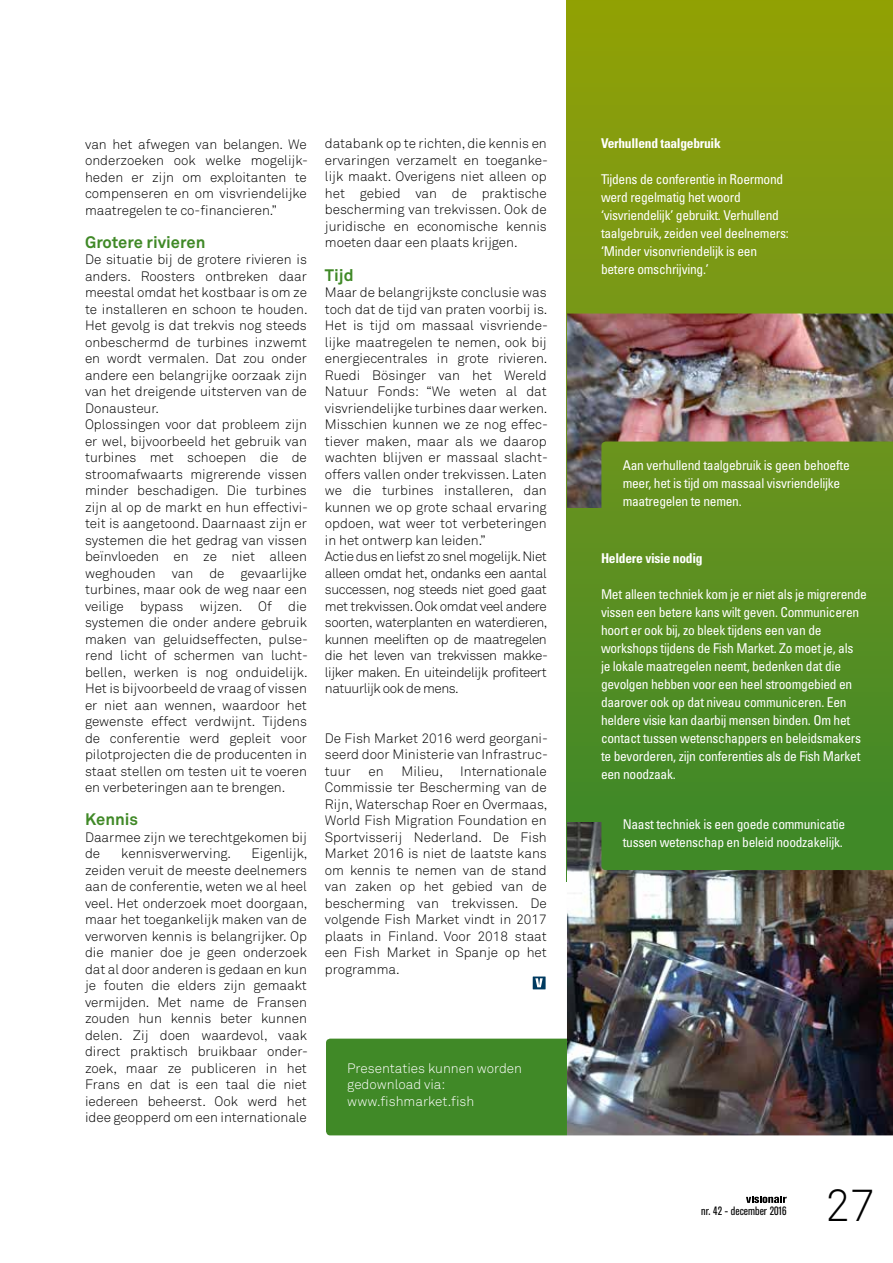
<style>
.page{position:relative;width:893px;height:1263px;background:#fff}
.page>*{position:absolute;margin:0;border:0;box-sizing:border-box;transform-origin:0 0}
.t1{font:300 45px "Akkurat";color:#000}
.t2{font:700 16.5px "Akkurat";color:#408927}
.t3{font:300 13.5px/16.5px "Akkurat";color:#000;text-align:justify}
.t4{font:condensed 13.5px/18px "Univers";letter-spacing:-.02em;color:#fff}
.t5{font:300 13.5px/16.5px "Akkurat";color:#fff}
.t6{font:700 condensed 13.5px "Univers";letter-spacing:-.02em;color:#fff}
.t7{font:12px "Akzidenz Grotesk Condensed BQ";color:#000}
</style>
<div class="page">
<svg style="left:746px;top:1197px;width:41px;height:6px"></svg>
<svg style="left:567px;top:0;width:326px;height:822px;background:#6b9418"></svg>
<img style="left:567px;top:314px;width:326px;height:194px">
<img style="left:567px;top:822px;width:326px;height:313px">
<div style="left:326px;top:1038px;width:241px;height:97px;background:#408927"></div>
<svg style="left:533px;top:976px;width:13px;height:13px"></svg>
<p class="t3" style="left:85px;top:136px;width:225px">van het afwegen van belangen. We onderzoeken ook welke mogelijk&shy;heden er zijn om exploitanten te compenseren en om visvriendelijke maatregelen te co-financieren.”</p>
<p class="t2" style="left:85px;top:231px;width:122px">Grotere rivieren</p>
<p class="t3" style="left:85px;top:251px;width:225px;text-align:left">De situatie bij de grotere rivieren is anders. Roosters ontbreken daar meestal omdat het kostbaar is om ze te installeren en schoon te houden.<br>Het gevolg is dat trekvis nog steeds onbeschermd de turbines inzwemt en wordt vermalen. Dat zou onder andere een belangrijke oorzaak zijn van het dreigende uitsterven van de Donausteur.<br>Oplossingen voor dat probleem zijn er wel, bijvoorbeeld het gebruik van turbines met schoepen die de stroomafwaarts migrerende vissen minder beschadigen. Die turbines zijn al op de markt en hun effectivi&shy;teit is aangetoond. Daarnaast zijn er systemen die het gedrag van vissen beïnvloeden en ze niet alleen weghouden van de gevaarlijke turbines, maar ook de weg naar een veilige bypass wijzen. Of die systemen die onder andere gebruik maken van geluidseffecten, pulse&shy;rend licht of schermen van lucht&shy;bellen, werken is nog onduidelijk.<br>Het is bijvoorbeeld de vraag of vissen er niet aan wennen, waardoor het gewenste effect verdwijnt. Tijdens de conferentie werd gepleit voor pilotprojecten die de producenten in staat stellen om testen uit te voeren en verbeteringen aan te brengen.</p>
<p class="t2" style="left:85px;top:809px;width:55px">Kennis</p>
<p class="t3" style="left:85px;top:829px;width:223px">Daarmee zijn we terechtgekomen bij de</p>
<p class="t3" style="left:85px;top:845px;width:225px;text-indent:166px">Eigenlijk, zeiden veruit de meeste deelnemers aan de conferentie, weten we al heel veel. Het onderzoek moet doorgaan, maar het toegankelijk maken van de verworven kennis is belangrijker. Op die manier doe je geen onderzoek dat al door anderen is gedaan en kun je fouten die elders zijn gemaakt vermijden. Met name de Fransen zouden hun kennis beter kunnen delen. Zij doen waardevol, vaak direct praktisch bruikbaar onder&shy;zoek, maar ze publiceren in het Frans en dat is een taal die niet iedereen beheerst. Ook werd het idee geopperd om een internationale</p>
<p class="t3" style="left:121px;top:845px;width:111px">kennisverwerving.</p>
<p class="t3" style="left:325px;top:136px;width:225px">databank op te richten, die kennis en ervaringen verzamelt en toeganke&shy;lijk maakt. Overigens niet alleen op het gebied van de praktische bescherming van trekvissen. Ook de juridische en economische kennis moeten daar een plaats krijgen.</p>
<p class="t2" style="left:325px;top:264px;width:30px">Tijd</p>
<p class="t3" style="left:325px;top:284px;width:225px;text-align:left">Maar de belangrijkste conclusie was toch dat de tijd van praten voorbij is.<br>Het is tijd om massaal visvriende&shy;lijke maatregelen te nemen, ook bij energiecentrales in grote rivieren.<br>Ruedi Bösinger van het Wereld Natuur Fonds: “We weten al dat visvriendelijke turbines daar werken.<br>Misschien kunnen we ze nog effec&shy;tiever maken, maar als we daarop wachten blijven er massaal slacht&shy;offers vallen onder trekvissen. Laten we die turbines installeren, dan kunnen we op grote schaal ervaring opdoen, wat weer tot verbeteringen in het ontwerp kan leiden.”<br>Actie dus en liefst zo snel mogelijk. Niet alleen omdat het, ondanks een aantal successen, nog steeds niet goed gaat met trekvissen. Ook omdat veel andere soorten, waterplanten en waterdieren, kunnen meeliften op de maatregelen die het leven van trekvissen makke&shy;lijker maken. En uiteindelijk profiteert natuurlijk ook de mens.</p>
<p class="t3" style="left:325px;top:730px;width:225px">De Fish Market 2016 werd georgani&shy;seerd door Ministerie van Infrastruc&shy;tuur</p>
<p class="t3" style="left:325px;top:763px;width:224px;text-indent:135px">Internationale Commissie ter Bescherming van de Rijn, Waterschap Roer en Overmaas, World Fish Migration Foundation en Sportvisserij Nederland. De Fish Market 2016 is niet de laatste kans om kennis te nemen van de stand van zaken op het gebied van de bescherming van trekvissen. De volgende Fish Market vindt in 2017 plaats in Finland. Voor 2018 staat een Fish Market in Spanje op het programma.</p>
<p class="t3" style="left:369px;top:763px;width:17px">en</p>
<p class="t3" style="left:402px;top:763px;width:43px">Milieu,</p>
<p class="t5" style="left:347px;top:1060px;width:176px">Presentaties kunnen worden gedownload via: www.fishmarket.fish</p>
<p class="t6" style="left:601px;top:135px;width:121px">Verhullend taalgebruik</p>
<p class="t4" style="left:601px;top:170px;width:189px">Tijdens de conferentie in Roermond werd regelmatig het woord ‘visvriendelijk’ gebruikt. Verhullend taalgebruik, zeiden veel deelnemers: ‘Minder visonvriendelijk is een betere omschrijving.’</p>
<p class="t4" style="left:623px;top:456px;width:229px">Aan verhullend taalgebruik is geen behoefte meer, het is tijd om massaal visvriendelijke maatregelen te nemen.</p>
<p class="t6" style="left:601px;top:550px;width:103px">Heldere visie nodig</p>
<p class="t4" style="left:601px;top:585px;width:267px">Met alleen techniek kom je er niet als je migrerende vissen een betere kans wilt geven. Communiceren hoort er ook bij, zo bleek tijdens een van de workshops tijdens de Fish Market. Zo moet je, als<br>je lokale maatregelen neemt, bedenken dat die gevolgen hebben voor een heel stroomgebied en daarover ook op dat niveau communiceren. Een heldere visie kan daarbij mensen binden. Om het contact tussen wetenschappers en beleidsmakers te bevorderen, zijn conferenties als de Fish Market een noodzaak.</p>
<p class="t4" style="left:623px;top:815px;width:224px">Naast techniek is een goede communicatie tussen wetenschap en beleid noodzakelijk.</p>
<p class="t7" style="left:701px;top:1204px;width:87px">nr. 42 - december 2016</p>
<h1 class="t1" style="left:825px;top:1179px;width:53px">27</h1>
</div>
